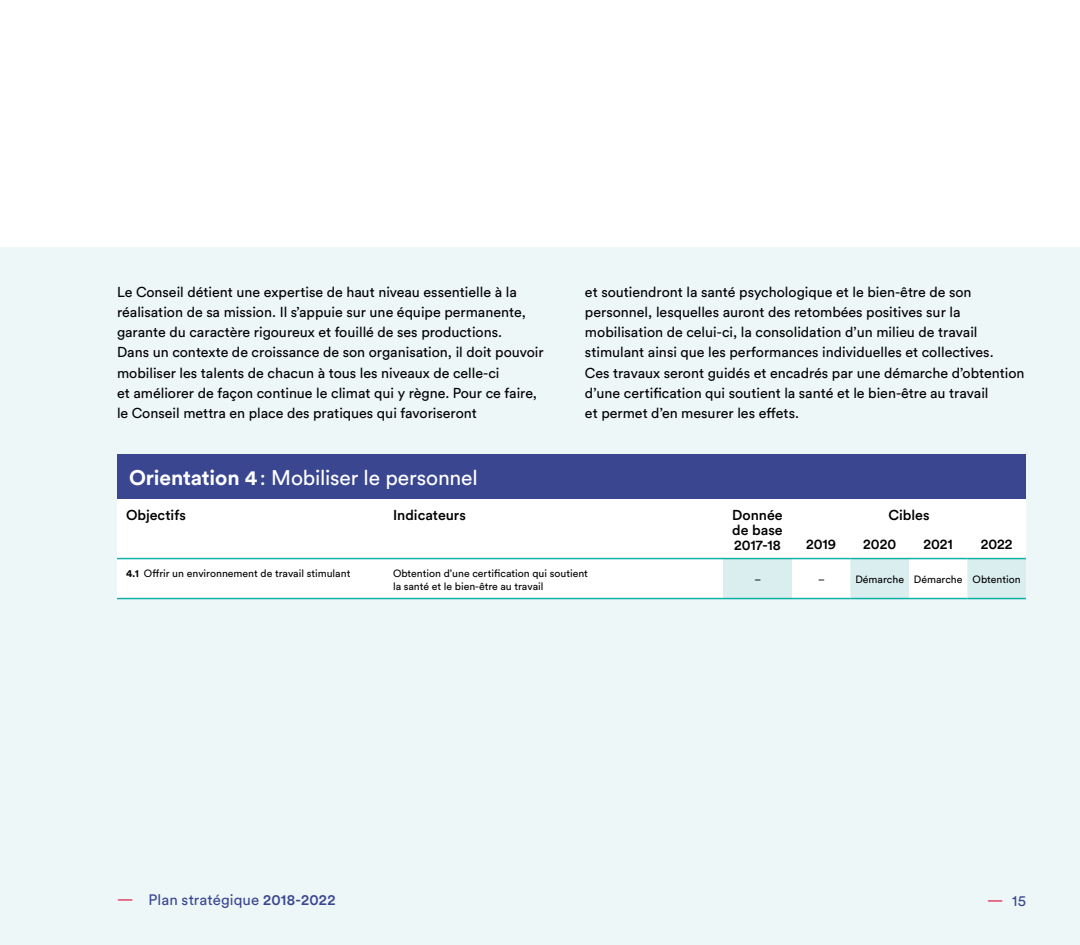
<style>
.page{position:relative;width:1080px;height:945px;background:#fff}
.page>*{position:absolute;margin:0;border:0;box-sizing:border-box;transform-origin:0 0}
.t1{font:21px "Circular Std";letter-spacing:-.01em;color:#fff}
.t2{font:15px "Circular Std";letter-spacing:.005em;color:#3a4790}
.t3{font:14.25px/20.2px "Circular Std";color:#000}
.t4{font:500 14.25px/15px "Circular Std";color:#000;text-align:justify}
.t5{font:10.5px/12.8px "Circular Std";color:#000}
.s1{font-weight:700}
.s2{color:#e12551}
.s3{font-weight:500}
</style>
<div class="page">
<div style="left:0;top:248px;width:1080px;height:697px;background:#edf7f8"></div>
<div style="left:117px;top:454px;width:909px;height:45px;background:#3a4790"></div>
<div style="left:117px;top:499px;width:909px;height:99px;background:#fff"></div>
<svg style="left:723px;top:559px;width:303px;height:39px;background:#e5f3f4"></svg>
<hr style="left:117px;top:558px;width:267px;height:1px;background:#10b0a6">
<hr style="left:384px;top:558px;width:339px;height:1px;background:#10b0a6">
<hr style="left:723px;top:558px;width:69px;height:1px;background:#10b0a6">
<hr style="left:792px;top:558px;width:58px;height:1px;background:#10b0a6">
<hr style="left:850px;top:558px;width:59px;height:1px;background:#10b0a6">
<hr style="left:909px;top:558px;width:59px;height:1px;background:#10b0a6">
<hr style="left:968px;top:558px;width:58px;height:1px;background:#10b0a6">
<hr style="left:117px;top:598px;width:267px;height:1px;background:#10b0a6">
<hr style="left:384px;top:598px;width:339px;height:1px;background:#10b0a6">
<hr style="left:723px;top:598px;width:69px;height:1px;background:#10b0a6">
<hr style="left:792px;top:598px;width:58px;height:1px;background:#10b0a6">
<hr style="left:850px;top:598px;width:59px;height:1px;background:#10b0a6">
<hr style="left:909px;top:598px;width:59px;height:1px;background:#10b0a6">
<hr style="left:968px;top:598px;width:58px;height:1px;background:#10b0a6">
<p class="t3" style="left:117px;top:281px;width:428px">Le Conseil détient une expertise de haut niveau essentielle à la réalisation de sa mission. Il s’appuie sur une équipe permanente, garante du caractère rigoureux et fouillé de ses productions.<br>Dans un contexte de croissance de son organisation, il doit pouvoir mobiliser les talents de chacun à tous les niveaux de celle-ci<br>et améliorer de façon continue le climat qui y règne. Pour ce faire, le Conseil mettra en place des pratiques qui favoriseront</p>
<p class="t3" style="left:585px;top:281px;width:441px">et soutiendront la santé psychologique et le bien-être de son personnel, lesquelles auront des retombées positives sur la mobilisation de celui-ci, la consolidation d’un milieu de travail stimulant ainsi que les performances individuelles et collectives.<br>Ces travaux seront guidés et encadrés par une démarche d’obtention d’une certification qui soutient la santé et le bien-être au travail<br>et permet d’en mesurer les effets.</p>
<h1 class="t1" style="left:129px;top:465px;width:350px"><span class="s1">Orientation 4</span>: Mobiliser le personnel</h1>
<p class="t4" style="left:126px;top:507px;width:61px">Objectifs</p>
<p class="t4" style="left:393px;top:507px;width:74px">Indicateurs</p>
<p class="t4" style="left:732px;top:507px;width:52px">Donnée de base 2017-18</p>
<p class="t4" style="left:888px;top:507px;width:43px">Cibles</p>
<p class="t4" style="left:806px;top:536px;width:32px">2019</p>
<p class="t4" style="left:863px;top:536px;width:34px">2020</p>
<p class="t4" style="left:923px;top:536px;width:31px">2021</p>
<p class="t4" style="left:981px;top:536px;width:33px">2022</p>
<p class="t5" style="left:126px;top:567px;width:226px"><span class="s1">4.1</span> Offrir un environnement de travail stimulant</p>
<p class="t5" style="left:393px;top:567px;width:197px">Obtention d’une certification qui soutient la santé et le bien-être au travail</p>
<p class="t5" style="left:754px;top:573px;width:8px">–</p>
<p class="t5" style="left:818px;top:573px;width:8px">–</p>
<p class="t5" style="left:855px;top:573px;width:167px">Démarche Démarche Obtention</p>
<p class="t2" style="left:117px;top:890px;width:220px"><span class="s2">—</span> Plan stratégique <span class="s3">2018-2022</span></p>
<p class="t2" style="left:987px;top:892px;width:40px"><span class="s2">—</span> 15</p>
</div>
